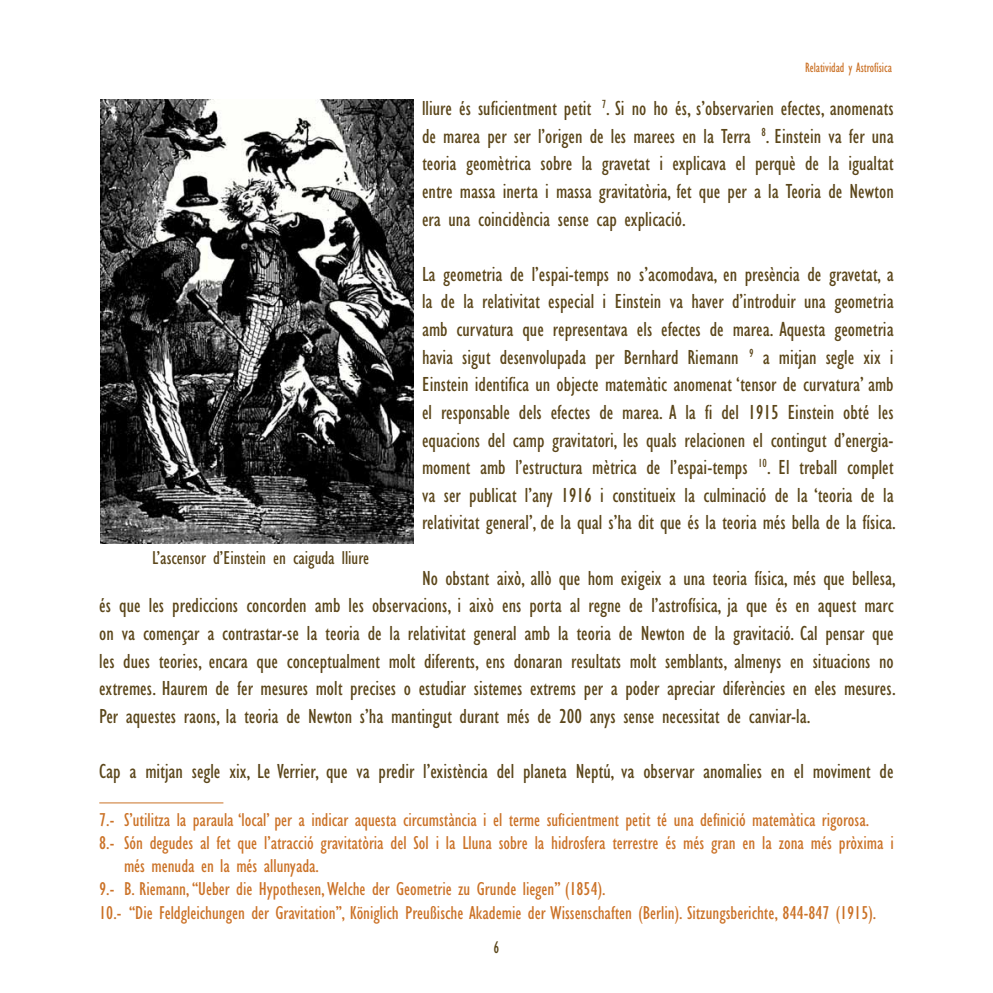
<style>
.page{position:relative;width:993px;height:993px;background:#fff}
.page>*{position:absolute;margin:0;border:0;box-sizing:border-box;transform-origin:0 0}
.t1{font:condensed 21px/27.7px "Gill Sans";color:#5b461a;text-align:justify}
.t2{font:condensed 19.25px "Gill Sans";color:#cb7227}
.t3{font:condensed 19.25px "Gill Sans";color:#5b461a}
.t4{font:condensed 17.5px "Gill Sans";color:#5b461a;scale:.9 1}
.t5{font:condensed 14px "Gill Sans";color:#cb7227;scale:.9 1}
</style>
<div class="page">
<hr style="left:99px;top:802px;width:124px;height:1px;background:#cb7227">
<img style="left:100px;top:99px;width:313px;height:444px">
<p class="t5" style="left:805px;top:62px;width:98px">Relatividad y Astrofísica</p>
<p class="t1" style="left:422px;top:96px;width:473px">lliure és suficientment petit <sup>7</sup>. Si no ho és, s’observarien efectes, anomenats de marea per ser l’origen de les marees en la Terra <sup>8</sup>. Einstein va fer una teoria geomètrica sobre la gravetat i explicava el perquè de la igualtat entre massa inerta i massa gravitatòria, fet que per a la Teoria de Newton era una coincidència sense cap explicació.</p>
<p class="t1" style="left:422px;top:262px;width:475px">La geometria de l’espai-temps no s’acomodava, en presència de gravetat, a la de la relativitat especial i Einstein va haver d’introduir una geometria amb curvatura que representava els efectes de marea. Aquesta geometria havia sigut desenvolupada per Bernhard Riemann <sup>9</sup> a mitjan segle xix i Einstein identifica un objecte matemàtic anomenat ‘tensor de curvatura’ amb el responsable dels efectes de marea. A la fi del 1915 Einstein obté les equacions del camp gravitatori, les quals relacionen el contingut d’energia&shy;moment amb l’estructura mètrica de l’espai-temps <sup>10</sup>. El treball complet va ser publicat l’any 1916 i constitueix la culminació de la ‘teoria de la relativitat general’, de la qual s’ha dit que és la teoria més bella de la física.</p>
<p class="t1" style="left:99px;top:565px;width:797px;text-indent:322px">No obstant això, allò que hom exigeix a una teoria física, més que bellesa, és que les prediccions concorden amb les observacions, i això ens porta al regne de l’astrofísica, ja que és en aquest marc on va començar a contrastar-se la teoria de la relativitat general amb la teoria de Newton de la gravitació. Cal pensar que les dues teories, encara que conceptualment molt diferents, ens donaran resultats molt semblants, almenys en situacions no extremes. Haurem de fer mesures molt precises o estudiar sistemes extrems per a poder apreciar diferències en eles mesures.<br>Per aquestes raons, la teoria de Newton s’ha mantingut durant més de 200 anys sense necessitat de canviar-la.</p>
<p class="t1" style="left:99px;top:759px;width:795px">Cap a mitjan segle xix, Le Verrier, que va predir l’existència del planeta Neptú, va observar anomalies en el moviment de</p>
<p class="t2" style="left:99px;top:812px;width:771px">7.- S’utilitza la paraula ‘local’ per a indicar aquesta circumstància i el terme suficientment petit té una definició matemàtica rigorosa.</p>
<p class="t2" style="left:99px;top:835px;width:795px">8.- Són degudes al fet que l’atracció gravitatòria del Sol i la Lluna sobre la hidrosfera terrestre és més gran en la zona més pròxima i</p>
<p class="t2" style="left:124px;top:858px;width:196px">més menuda en la més allunyada.</p>
<p class="t2" style="left:99px;top:881px;width:507px">9.- B. Riemann, “Ueber die Hypothesen, Welche der Geometrie zu Grunde liegen” (1854).</p>
<p class="t2" style="left:99px;top:904px;width:778px">10.- “Die Feldgleichungen der Gravitation”, Königlich Preußische Akademie der Wissenschaften (Berlin). Sitzungsberichte, 844-847 (1915).</p>
<p class="t3" style="left:152px;top:550px;width:219px">L’ascensor d’Einstein en caiguda lliure</p>
<p class="t4" style="left:493px;top:939px;width:8px">6</p>
</div>
